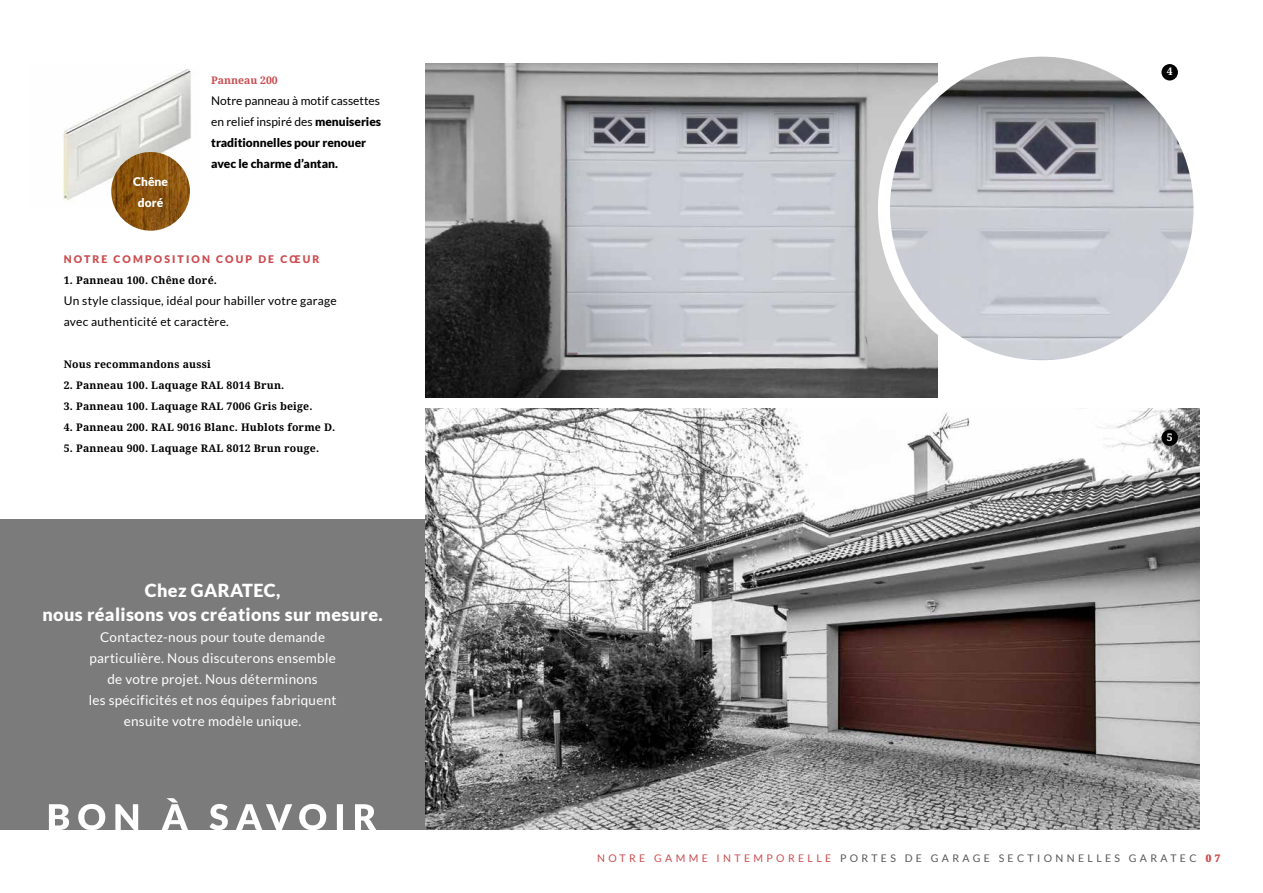
<style>
.page{position:relative;width:1263px;height:893px;background:#fff}
.page>*{position:absolute;margin:0;border:0;box-sizing:border-box;transform-origin:0 0}
.t1{font:900 18px/24px "Lato";letter-spacing:.02em;color:#fff;text-align:center}
.t2{font:13.5px/21px "Lato";letter-spacing:.02em;color:#fff;text-align:center}
.t3{font:900 12px/21px "Lato";color:#000}
.t4{font:12px/21px "Lato";letter-spacing:.02em;color:#000}
.t5{font:900 12px/21px "Lato";color:#fff;text-align:center}
.t6{font:700 10.5px "Noto Serif";letter-spacing:.02em;color:#000}
.t7{font:10.5px "Lato";letter-spacing:.32em;color:#575756}
.t8{font:900 10.5px "Lato";letter-spacing:.2em;color:#cb4d51}
.t9{font:700 10.5px "Noto Serif";color:#cb4d51}
.t10{font:700 10.5px "Noto Serif";color:#fff}
.s1{font-weight:400}
.s2{color:#cb4d51}
.s3{font-family:"Noto Serif";font-weight:900;color:#cb4d51}
</style>
<div class="page">
<img style="left:63px;top:69px;width:128px;height:137px">
<div style="left:0;top:519px;width:425px;height:310px;background:#7c7b7b"></div>
<img style="left:111px;top:152px;width:79px;height:79px;border-radius:39px">
<svg style="left:49px;top:798px;width:327px;height:32px"></svg>
<img style="left:425px;top:408px;width:774px;height:421px">
<div style="left:1161px;top:64px;width:17px;height:17px;background:#000;border-radius:50%"></div>
<div style="left:1161px;top:429px;width:17px;height:17px;background:#000;border-radius:50%"></div>
<img style="left:425px;top:64px;width:513px;height:334px">
<img style="left:884px;top:51px;width:315px;height:315px;border-radius:158px">
<div style="left:878px;top:45px;width:327px;height:327px;border:12px solid #fff;border-radius:50%"></div>
<p class="t5" style="left:133px;top:171px;width:36px">Chêne doré</p>
<p class="t9" style="left:211px;top:72px;width:68px">Panneau 200</p>
<p class="t3" style="left:211px;top:89px;width:171px"><span class="s1">Notre panneau à motif cassettes en relief inspiré des</span> menuiseries traditionnelles pour renouer avec le charme d’antan.</p>
<p class="t8" style="left:64px;top:253px;width:257px">NOTRE COMPOSITION COUP DE CŒUR</p>
<p class="t6" style="left:64px;top:273px;width:155px">1. Panneau 100. Chêne doré.</p>
<p class="t4" style="left:64px;top:290px;width:274px">Un style classique, idéal pour habiller votre garage avec authenticité et caractère.</p>
<p class="t6" style="left:64px;top:357px;width:148px">Nous recommandons aussi</p>
<p class="t6" style="left:64px;top:378px;width:222px">2. Panneau 100. Laquage RAL 8014 Brun.</p>
<p class="t6" style="left:64px;top:399px;width:250px">3. Panneau 100. Laquage RAL 7006 Gris beige.</p>
<p class="t6" style="left:64px;top:420px;width:273px">4. Panneau 200. RAL 9016 Blanc. Hublots forme D.</p>
<p class="t6" style="left:64px;top:441px;width:257px">5. Panneau 900. Laquage RAL 8012 Brun rouge.</p>
<h1 class="t1" style="left:42px;top:578px;width:342px">Chez GARATEC,<br>nous réalisons vos créations sur mesure.</h1>
<p class="t2" style="left:89px;top:627px;width:249px">Contactez-nous pour toute demande particulière. Nous discuterons ensemble de votre projet. Nous déterminons<br>les spécificités et nos équipes fabriquent ensuite votre modèle unique.</p>
<p class="t10" style="left:1167px;top:64px;width:7px">4</p>
<p class="t10" style="left:1167px;top:429px;width:7px">5</p>
<p class="t7" style="left:597px;top:852px;width:625px"><span class="s2">NOTRE GAMME INTEMPORELLE</span> PORTES DE GARAGE SECTIONNELLES GARATEC <span class="s3">07</span></p>
</div>
